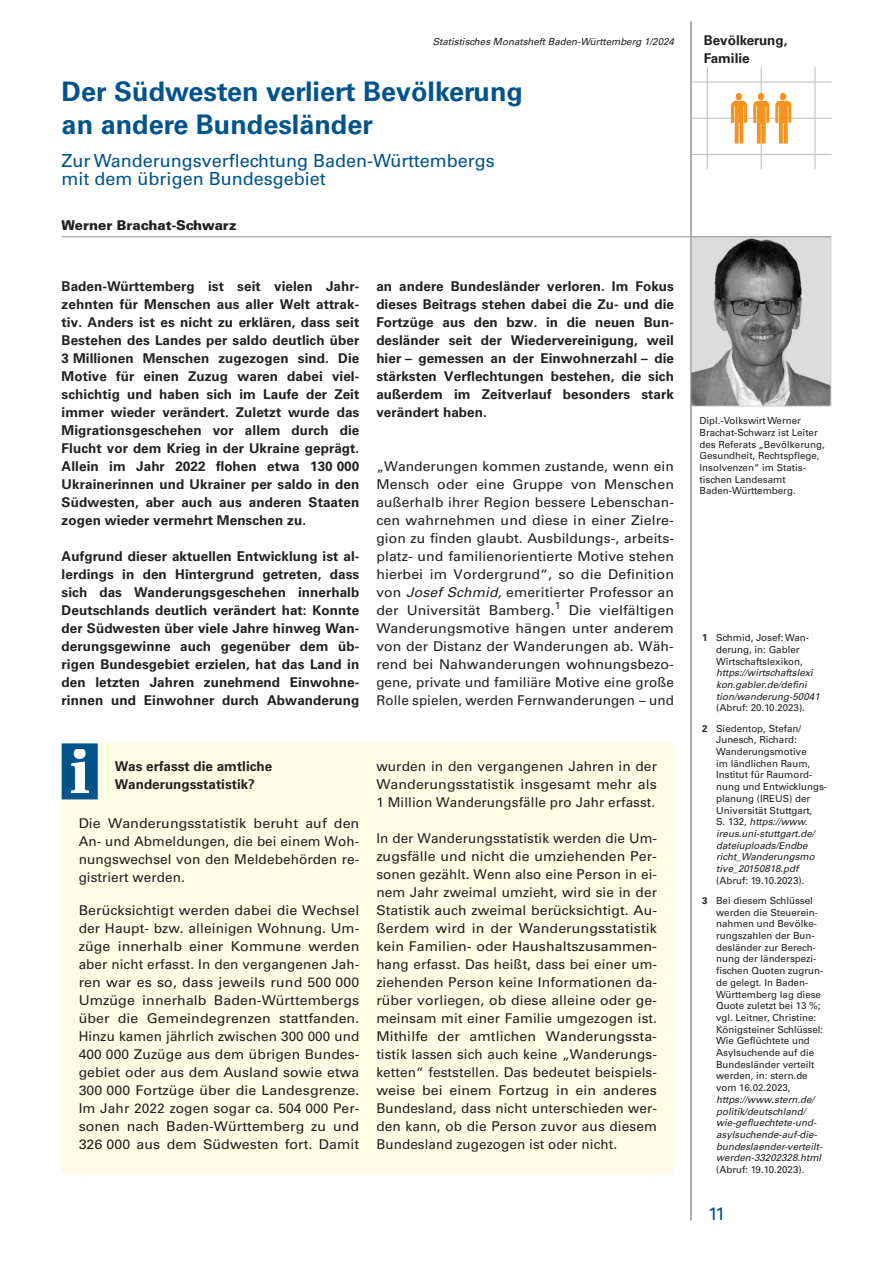
<style>
.page{position:relative;width:893px;height:1263px;background:#fff}
.page>*{position:absolute;margin:0;border:0;box-sizing:border-box;transform-origin:0 0}
.Beitragsüberschrift{font:700 27px/33px "Univers";color:#01548a}
.Beitragsunterübersch{font:18px/18px "Univers";color:#01548a}
.Kapitelanfang{font:700 13.5px/18px "Univers";letter-spacing:.005em;color:#231f20;text-align:justify}
.Infotext{font:13.5px/18px "Univers";letter-spacing:.005em;color:#231f20;text-align:justify}
.Infotext-2{font:13.5px/18px "Univers";letter-spacing:.005em;color:#231f20;text-align:justify;scale:1.05 1}
.Fließtext{font:13.5px/18px "Univers";letter-spacing:.005em;color:#231f20;text-align:justify}
.Überschrift_Infotext{font:700 13.5px/18px "Univers";color:#231f20}
.t1{font:900 13.5px "Univers";color:#231f20}
.Kopfzeile_Beitragsth{font:700 13.5px/18px "Univers";color:#231f20}
.t2{font:9.75px/11.7px "Univers";color:#231f20}
.t3{font:9.75px/11.7px "Univers 2";color:#231f20}
.Kopfzeile_Ausgabe{font:italic 9.75px "Univers";color:#231f20}
.s1{font-style:italic}
.s2{font-weight:700}
</style>
<div class="page">
<hr style="left:691px;top:82px;width:140px;height:1px;background:#bcbdc0">
<hr style="left:691px;top:118px;width:140px;height:1px;background:#bcbdc0">
<hr style="left:691px;top:154px;width:140px;height:1px;background:#bcbdc0">
<hr style="left:707px;top:67px;width:1px;height:102px;background:#bcbdc0">
<hr style="left:761px;top:67px;width:1px;height:102px;background:#bcbdc0">
<hr style="left:815px;top:67px;width:1px;height:102px;background:#bcbdc0">
<svg style="left:731px;top:93px;width:16px;height:51px"></svg>
<svg style="left:775px;top:93px;width:16px;height:51px"></svg>
<svg style="left:753px;top:93px;width:16px;height:51px"></svg>
<img style="left:693px;top:238px;width:136px;height:166px">
<div style="left:691px;top:236px;width:140px;height:170px;border:1px solid #d1d2d4"></div>
<hr style="left:62px;top:236px;width:769px;height:1px;background:#939598">
<hr style="left:691px;top:21px;width:1px;height:1199px;background:#939598">
<div style="left:62px;top:743px;width:612px;height:430px;background:#fffde5"></div>
<div style="left:62px;top:743px;width:36px;height:56px;background:#01548a;border:2px solid #01548a"></div>
<img style="left:71px;top:749px;width:17px;height:44px">
<p class="Kopfzeile_Ausgabe" style="left:433px;top:35px;width:243px">Statistisches Monatsheft Baden-Württemberg 1/2024</p>
<p class="Kopfzeile_Beitragsth" style="left:704px;top:31px;width:85px">Bevölkerung,<br>Familie</p>
<p class="Beitragsüberschrift" style="left:62px;top:75px;width:463px">Der Südwesten verliert Bevölkerung an andere Bundesländer</p>
<p class="Beitragsunterübersch" style="left:62px;top:152px;width:434px">Zur Wanderungsverflechtung Baden-Württembergs mit dem übrigen Bundesgebiet</p>
<p class="t1" style="left:62px;top:216px;width:177px">Werner Brachat-Schwarz</p>
<p class="Kapitelanfang" style="left:62px;top:277px;width:299px">Baden-Württemberg ist seit vielen Jahr&shy;zehnten für Menschen aus aller Welt attrak‑ tiv. Anders ist es nicht zu erklären, dass seit Bestehen des Landes per saldo deutlich über 3 Millionen Menschen zugezogen sind. Die Motive für einen Zuzug waren dabei viel&shy;schichtig und haben sich im Laufe der Zeit immer wieder verändert. Zuletzt wurde das Migrationsgeschehen vor allem durch die Flucht vor dem Krieg in der Ukraine geprägt.<br>Allein im Jahr 2022 flohen etwa 130 000<br>Ukrainerinnen und Ukrainer per saldo in den Südwesten, aber auch aus anderen Staaten zogen wieder vermehrt Menschen zu.</p>
<p class="Kapitelanfang" style="left:62px;top:547px;width:299px">Aufgrund dieser aktuellen Entwicklung ist al&shy;lerdings in den Hintergrund getreten, dass sich das Wanderungsgeschehen innerhalb Deutschlands deutlich verändert hat: Konnte der Südwesten über viele Jahre hinweg Wan&shy;derungsgewinne auch gegenüber dem üb&shy;rigen Bundesgebiet erzielen, hat das Land in den letzten Jahren zunehmend Einwohne&shy;rinnen und Einwohner durch Abwanderung</p>
<p class="Kapitelanfang" style="left:376px;top:277px;width:299px">an andere Bundesländer verloren. Im Fokus dieses Beitrags stehen dabei die Zu- und die Fortzüge aus den bzw. in die neuen Bun‑ desländer seit der Wiedervereinigung, weil hier – gemessen an der Einwohnerzahl – die stärksten Verflechtungen bestehen, die sich außerdem im Zeitverlauf besonders stark verändert haben.</p>
<p class="Fließtext" style="left:376px;top:457px;width:299px">„Wanderungen kommen zustande, wenn ein Mensch oder eine Gruppe von Menschen außerhalb ihrer Region bessere Lebenschan‑ cen wahrnehmen und diese in einer Zielre‑ gion zu finden glaubt. Ausbildungs-, arbeits‑ platz- und familienorientierte Motive stehen hierbei im Vordergrund“, so die Definition von <span class="s1">Josef Schmid,</span> emeritierter Professor an der Universität Bamberg.<sup>1</sup> Die vielfältigen Wanderungsmotive hängen unter anderem von der Distanz der Wanderungen ab. Wäh‑ rend bei Nahwanderungen wohnungsbezo‑ gene, private und familiäre Motive eine große Rolle spielen, werden Fernwanderungen – und</p>
<p class="Überschrift_Infotext" style="left:115px;top:757px;width:159px">Was erfasst die amtliche<br>Wanderungsstatistik?</p>
<p class="Infotext-2" style="left:79px;top:814px;width:269px">Die Wanderungsstatistik beruht auf den An- und Abmeldungen, die bei einem Woh‑ nungswechsel von den Meldebehörden re‑ gistriert werden.</p>
<p class="Infotext-2" style="left:79px;top:901px;width:269px">Berücksichtigt werden dabei die Wechsel der Haupt- bzw. alleinigen Wohnung. Um‑ züge innerhalb einer Kommune werden aber nicht erfasst. In den vergangenen Jah‑ ren war es so, dass jeweils rund 500 000<br>Umzüge innerhalb Baden-Württembergs über die Gemeindegrenzen stattfanden.<br>Hinzu kamen jährlich zwischen 300 000 und 400 000 Zuzüge aus dem übrigen Bundes‑ gebiet oder aus dem Ausland sowie etwa 300 000 Fortzüge über die Landesgrenze.<br>Im Jahr 2022 zogen sogar ca. 504 000 Per‑ sonen nach Baden-Württemberg zu und 326 000 aus dem Südwesten fort. Damit</p>
<p class="Infotext" style="left:376px;top:757px;width:282px">wurden in den vergangenen Jahren in der Wanderungsstatistik insgesamt mehr als 1 Million Wanderungsfälle pro Jahr erfasst.</p>
<p class="Infotext" style="left:376px;top:829px;width:282px">In der Wanderungsstatistik werden die Um‑ zugsfälle und nicht die umziehenden Per‑ sonen gezählt. Wenn also eine Person in ei‑ nem Jahr zweimal umzieht, wird sie in der Statistik auch zweimal berücksichtigt. Au‑ ßerdem wird in der Wanderungsstatistik kein Familien- oder Haushaltszusammen‑ hang erfasst. Das heißt, dass bei einer um‑ ziehenden Person keine Informationen da‑ rüber vorliegen, ob diese alleine oder ge‑ meinsam mit einer Familie umgezogen ist.<br>Mithilfe der amtlichen Wanderungssta‑ tistik lassen sich auch keine „Wanderungs‑ ketten“ feststellen. Das bedeutet beispiels‑ weise bei einem Fortzug in ein anderes Bundesland, dass nicht unterschieden wer‑ den kann, ob die Person zuvor aus diesem Bundesland zugezogen ist oder nicht.</p>
<p class="t3" style="left:699px;top:415px;width:127px">Dipl.-Volkswirt Werner<br>Brachat-Schwarz ist Leiter des Referats „Bevölkerung,<br>Gesundheit, Rechtspflege,<br>Insolvenzen“ im Statis&shy;tischen Landesamt<br>Baden-Württemberg.</p>
<p class="t2" style="left:716px;top:632px;width:105px;text-indent:-14px"><span class="s2">1</span> Schmid, Josef: Wan‑ derung, in: Gabler<br>Wirtschaftslexikon, <span class="s1">https://wirtschaftslexi kon.gabler.de/defini tion/wanderung-50041 </span>(Abruf: 20.10.2023).</p>
<p class="t2" style="left:716px;top:722px;width:113px;text-indent:-14px"><span class="s2">2</span> Siedentop, Stefan/<br>Junesch, Richard:<br>Wanderungsmotive<br>im ländlichen Raum,<br>Institut für Raumord‑ nung und Entwicklungs‑ planung (IREUS) der<br>Universität Stuttgart,<br>S. 132, <span class="s1">https://www. ireus.uni-stuttgart.de/ dateiuploads/Endbe richt_Wanderungsmo tive_20150818.pdf </span>(Abruf: 19.10.2023).</p>
<p class="t2" style="left:716px;top:895px;width:109px;text-indent:-14px"><span class="s2">3</span> Bei diesem Schlüssel werden die Steuerein‑ nahmen und Bevölke‑ rungszahlen der Bun‑ desländer zur Berech‑ nung der länderspezi‑ fischen Quoten zugrun‑ de gelegt. In Baden-<br>Württemberg lag diese<br>Quote zuletzt bei 13 %; vgl. Leitner, Christine:<br>Königsteiner Schlüssel:<br>Wie Geflüchtete und<br>Asylsuchende auf die<br>Bundesländer verteilt werden, in: stern.de vom 16.02.2023, <span class="s1">https://www.stern.de/ politik/deutschland/ wie-gefluechtete-und&shy;asylsuchende-auf-die&shy;bundeslaender-verteilt&shy;werden-33202328.html </span>(Abruf: 19.10.2023).</p>
<p class="Beitragsunterübersch" style="left:708px;top:1205px;width:19px">11</p>
</div>
